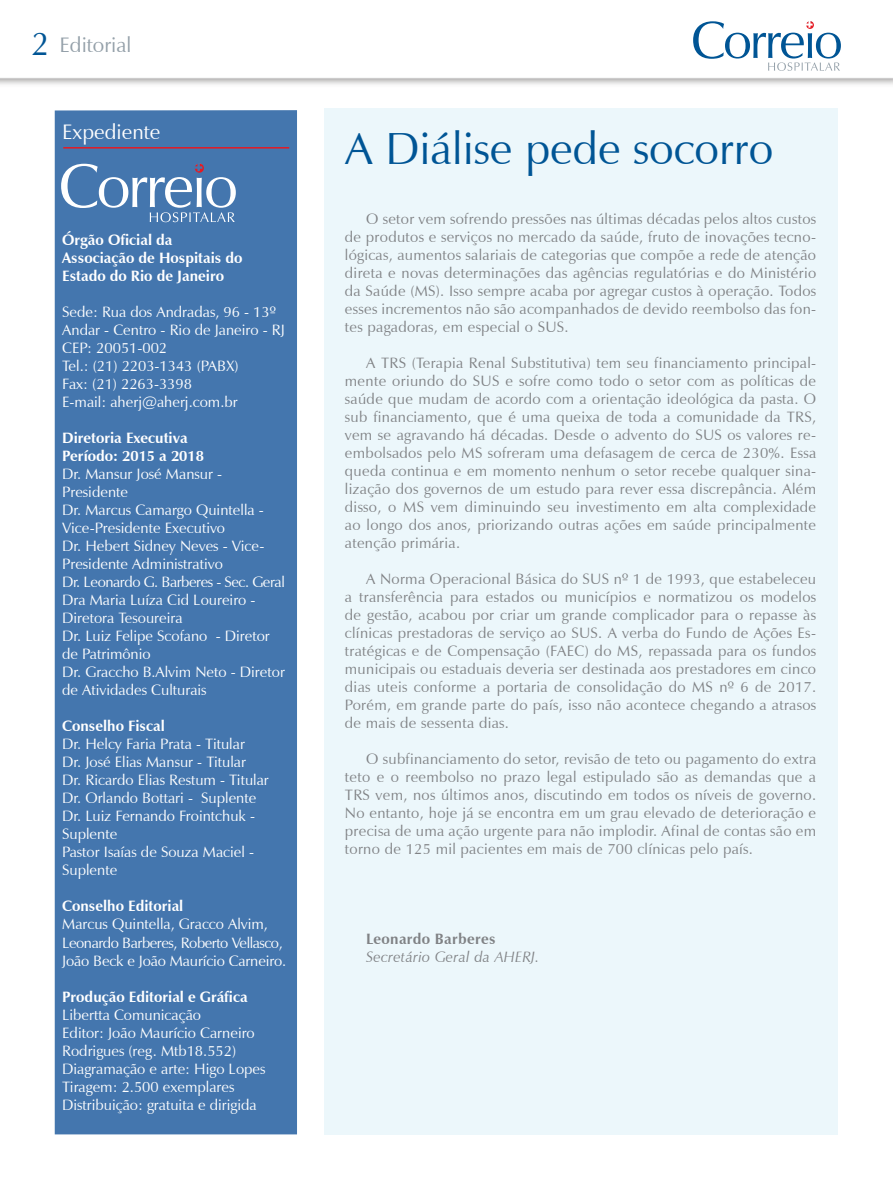
<style>
.page{position:relative;width:893px;height:1191px;background:#fff}
.page>*{position:absolute;margin:0;border:0;box-sizing:border-box;transform-origin:0 0}
.t1{font:45px "Zapf Humanist 601 BT";color:#005595}
.t2{font:21px "Zapf Humanist 601 BT";color:#94a0a9}
.t3{font:21px "Zapf Humanist 601 BT";color:#fff}
.t4{font:15px/18px "Zapf Humanist 601 BT";letter-spacing:.02em;color:#808285;text-align:justify}
.t5{font:15px/18px "Zapf Humanist 601 BT";color:#fff}
.t6{font:700 15px/18px "Zapf Humanist 601 BT";color:#fff}
.t7{font:italic 15px "Zapf Humanist 601 BT";letter-spacing:.02em;color:#808285}
.t8{font:700 15px "Zapf Humanist 601 BT";letter-spacing:.02em;color:#808285}
.s1{font-size:33px;color:#005595}
</style>
<div class="page">
<svg style="left:693px;top:21px;width:148px;height:50px"></svg>
<div style="left:324px;top:108px;width:513px;height:1026px;background:#ecf7fb"></div>
<div style="left:55px;top:110px;width:242px;height:1024px;background:#4476ae"></div>
<hr style="left:63px;top:147px;width:226px;height:2px;background:#e51a23">
<svg style="left:61px;top:163px;width:175px;height:59px"></svg>
<h2 class="t2" style="left:31px;top:31px;width:102px"><span class="s1">2</span> Editorial</h2>
<h2 class="t3" style="left:62px;top:118px;width:100px">Expediente</h2>
<p class="t6" style="left:62px;top:231px;width:182px">Órgão Oficial da<br>Associação de Hospitais do<br>Estado do Rio de Janeiro</p>
<p class="t5" style="left:62px;top:303px;width:224px">Sede: Rua dos Andradas, 96 - 13º<br>Andar - Centro - Rio de Janeiro - RJ<br>CEP: 20051-002<br>Tel.: (21) 2203-1343 (PABX)<br>Fax: (21) 2263-3398<br>E-mail: aherj@aherj.com.br</p>
<p class="t6" style="left:62px;top:429px;width:143px">Diretoria Executiva<br>Período: 2015 a 2018</p>
<p class="t5" style="left:62px;top:465px;width:224px">Dr. Mansur José Mansur -<br>Presidente<br>Dr. Marcus Camargo Quintella -<br>Vice-Presidente Executivo<br>Dr. Hebert Sidney Neves - Vice-<br>Presidente Administrativo<br>Dr. Leonardo G. Barberes - Sec. Geral<br>Dra Maria Luíza Cid Loureiro -<br>Diretora Tesoureira<br>Dr. Luiz Felipe Scofano - Diretor de Patrimônio<br>Dr. Graccho B.Alvim Neto - Diretor de Atividades Culturais</p>
<p class="t6" style="left:62px;top:717px;width:104px">Conselho Fiscal</p>
<p class="t5" style="left:62px;top:735px;width:208px">Dr. Helcy Faria Prata - Titular<br>Dr. José Elias Mansur - Titular<br>Dr. Ricardo Elias Restum - Titular<br>Dr. Orlando Bottari - Suplente<br>Dr. Luiz Fernando Frointchuk -<br>Suplente<br>Pastor Isaías de Souza Maciel -<br>Suplente</p>
<p class="t6" style="left:62px;top:897px;width:123px">Conselho Editorial</p>
<p class="t5" style="left:62px;top:915px;width:226px">Marcus Quintella, Gracco Alvim,<br>Leonardo Barberes, Roberto Vellasco,<br>João Beck e João Maurício Carneiro.</p>
<p class="t6" style="left:62px;top:987px;width:187px">Produção Editorial e Gráfica</p>
<p class="t5" style="left:62px;top:1005px;width:205px">Libertta Comunicação<br>Editor: João Maurício Carneiro<br>Rodrigues (reg. Mtb18.552)<br>Diagramação e arte: Higo Lopes<br>Tiragem: 2.500 exemplares<br>Distribuição: gratuita e dirigida</p>
<h1 class="t1" style="left:345px;top:120px;width:429px">A Diálise pede socorro</h1>
<p class="t4" style="left:345px;top:209px;width:473px;text-indent:21px">O setor vem sofrendo pressões nas últimas décadas pelos altos custos de produtos e serviços no mercado da saúde, fruto de inovações tecno&shy;lógicas, aumentos salariais de categorias que compõe a rede de atenção direta e novas determinações das agências regulatórias e do Ministério da Saúde (MS). Isso sempre acaba por agregar custos à operação. Todos esses incrementos não são acompanhados de devido reembolso das fon&shy;tes pagadoras, em especial o SUS.</p>
<p class="t4" style="left:345px;top:353px;width:473px;text-indent:21px">A TRS (Terapia Renal Substitutiva) tem seu financiamento principal&shy;mente oriundo do SUS e sofre como todo o setor com as políticas de saúde que mudam de acordo com a orientação ideológica da pasta. O sub financiamento, que é uma queixa de toda a comunidade da TRS, vem se agravando há décadas. Desde o advento do SUS os valores re&shy;embolsados pelo MS sofreram uma defasagem de cerca de 230%. Essa queda continua e em momento nenhum o setor recebe qualquer sina&shy;lização dos governos de um estudo para rever essa discrepância. Além disso, o MS vem diminuindo seu investimento em alta complexidade ao longo dos anos, priorizando outras ações em saúde principalmente atenção primária.</p>
<p class="t4" style="left:345px;top:569px;width:473px;text-indent:21px">A Norma Operacional Básica do SUS nº 1 de 1993, que estabeleceu a transferência para estados ou municípios e normatizou os modelos de gestão, acabou por criar um grande complicador para o repasse às clínicas prestadoras de serviço ao SUS. A verba do Fundo de Ações Es&shy;tratégicas e de Compensação (FAEC) do MS, repassada para os fundos municipais ou estaduais deveria ser destinada aos prestadores em cinco dias uteis conforme a portaria de consolidação do MS nº 6 de 2017.<br>Porém, em grande parte do país, isso não acontece chegando a atrasos de mais de sessenta dias.</p>
<p class="t4" style="left:345px;top:749px;width:473px;text-indent:21px">O subfinanciamento do setor, revisão de teto ou pagamento do extra teto e o reembolso no prazo legal estipulado são as demandas que a TRS vem, nos últimos anos, discutindo em todos os níveis de governo.<br>No entanto, hoje já se encontra em um grau elevado de deterioração e precisa de uma ação urgente para não implodir. Afinal de contas são em torno de 125 mil pacientes em mais de 700 clínicas pelo país.</p>
<p class="t8" style="left:366px;top:929px;width:131px">Leonardo Barberes</p>
<p class="t7" style="left:366px;top:947px;width:175px">Secretário Geral da AHERJ.</p>
</div>
